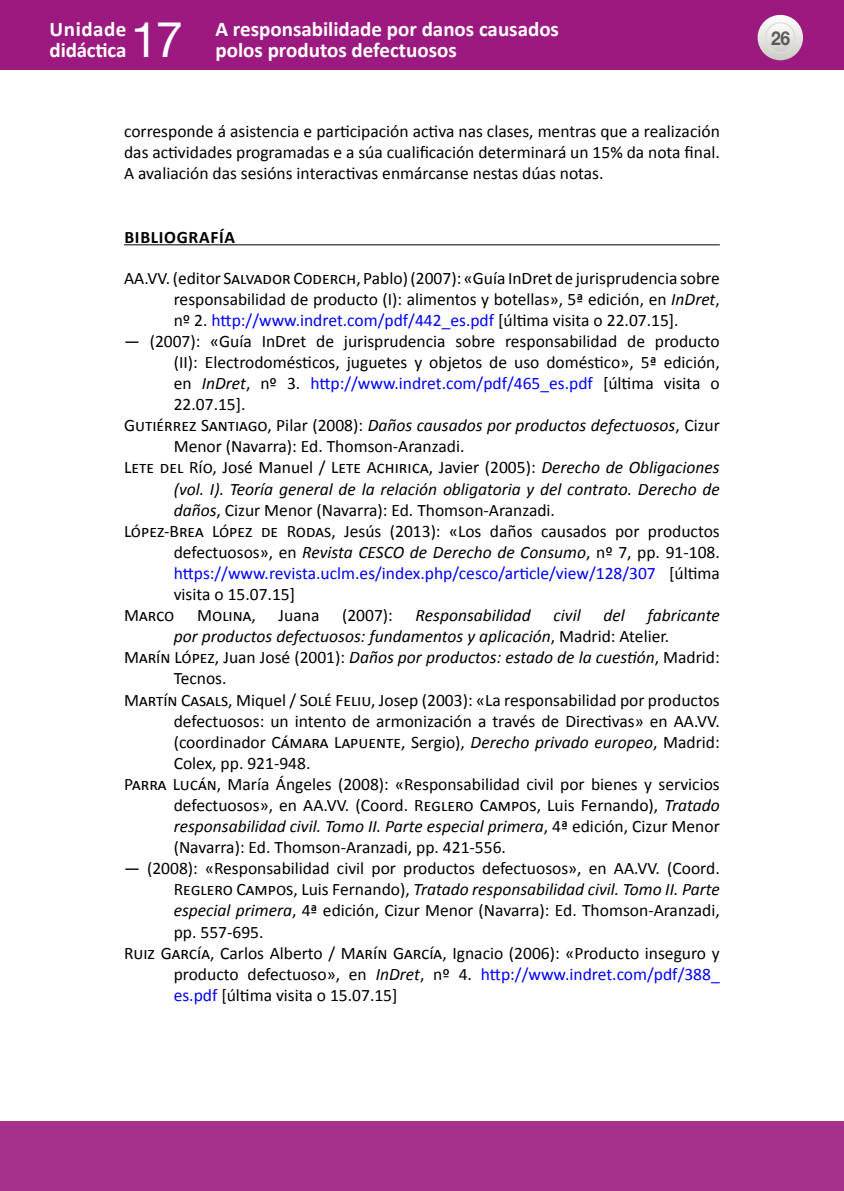
<style>
.page{position:relative;width:844px;height:1191px;background:#fff}
.page>*{position:absolute;margin:0;border:0;box-sizing:border-box;transform-origin:0 0}
.t1{font:49px "Helvetica Neue";color:#fff}
.t2{font:700 21px/21px "Calibri";color:#fff}
.t3{font:700 19.25px "Helvetica Neue";color:#000;scale:.9 1}
.t4{font:17.5px/21px "Calibri";color:#000;text-align:justify}
.t5{font:italic 17.5px "Calibri";color:#000}
.t6{font:17.5px "Calibri";color:#00f}
.t7{font:700 17.5px "Calibri";letter-spacing:.04em;color:#000}
.s1{font-style:italic}
.s2{color:#00f}
.s3{color:#000}
.s4{font-style:italic;color:#000}
.s5{font-style:normal}
</style>
<div class="page">
<div style="left:0;top:0;width:843px;height:69px;background:#9c1a7f"></div>
<svg style="left:757px;top:15px;width:45px;height:45px"></svg>
<svg style="left:765px;top:23px;width:29px;height:29px"></svg>
<div style="left:764px;top:22px;width:31px;height:31px;border:1px solid #dfdeda;border-radius:50%"></div>
<div style="left:0;top:1121px;width:843px;height:70px;background:#a6318c"></div>
<hr style="left:124px;top:244px;width:595px;height:1px;background:#000">
<p class="t2" style="left:50px;top:19px;width:78px">Unidade didáctica</p>
<h1 class="t1" style="left:131px;top:5px;width:54px">17</h1>
<p class="t2" style="left:215px;top:19px;width:345px">A responsabilidade por danos causados polos produtos defectuosos</p>
<p class="t3" style="left:770px;top:26px;width:23px">26</p>
<p class="t4" style="left:124px;top:121px;width:597px">corresponde á asistencia e participación activa nas clases, mentras que a realización das actividades programadas e a súa cualificación determinará un 15% da nota final.<br>A avaliación das sesións interactivas enmárcanse nestas dúas notas.</p>
<p class="t7" style="left:124px;top:226px;width:112px">BIBLIOGRAFÍA</p>
<p class="t4" style="left:174px;top:267px;width:547px;text-indent:-50px">AA.VV. (editor Salvador Coderch, Pablo) (2007): «Guía InDret de jurisprudencia sobre responsabilidad de producto (I): alimentos y botellas», 5ª edición, en <span class="s1">InDret</span>, nº 2. <span class="s2">http://www.indret.com/pdf/442_es.pdf</span> [última visita o 22.07.15].</p>
<p class="t4" style="left:124px;top:331px;width:597px">— (2007): «Guía InDret de jurisprudencia sobre responsabilidad de producto</p>
<p class="t4" style="left:174px;top:352px;width:547px">(II): Electrodomésticos, juguetes y objetos de uso doméstico», 5ª edición,</p>
<p class="t6" style="left:174px;top:372px;width:547px"><span class="s3">en</span> <span class="s4">InDret</span><span class="s3">, nº 3.</span> http://www.indret.com/pdf/465_es.pdf <span class="s3">[última visita o</span></p>
<p class="t4" style="left:174px;top:394px;width:73px">22.07.15].</p>
<p class="t4" style="left:124px;top:415px;width:597px">Gutiérrez Santiago, Pilar (2008): <span class="s1">Daños causados por productos defectuosos</span>, Cizur</p>
<p class="t4" style="left:174px;top:436px;width:292px">Menor (Navarra): Ed. Thomson-Aranzadi.</p>
<p class="t4" style="left:124px;top:457px;width:597px">Lete del Río, José Manuel / Lete Achirica, Javier (2005): <span class="s1">Derecho de Obligaciones</span></p>
<p class="t5" style="left:174px;top:477px;width:547px">(vol. I). Teoría general de la relación obligatoria y del contrato. Derecho de</p>
<p class="t4" style="left:174px;top:499px;width:383px"><span class="s1">daños</span>, Cizur Menor (Navarra): Ed. Thomson-Aranzadi.</p>
<p class="t4" style="left:124px;top:520px;width:597px">López-Brea López de Rodas, Jesús (2013): «Los daños causados por productos</p>
<p class="t4" style="left:174px;top:541px;width:547px">defectuosos», en <span class="s1">Revista CESCO de Derecho de Consumo</span>, nº 7, pp. 91-108.</p>
<p class="t6" style="left:174px;top:562px;width:547px">https://www.revista.uclm.es/index.php/cesco/article/view/128/307 <span class="s3">[última</span></p>
<p class="t4" style="left:174px;top:584px;width:123px">visita o 15.07.15]</p>
<p class="t4" style="left:124px;top:605px;width:52px">Marco</p>
<p class="t4" style="left:197px;top:605px;width:60px">Molina,</p>
<p class="t4" style="left:278px;top:605px;width:42px">Juana</p>
<p class="t4" style="left:342px;top:605px;width:52px">(2007):</p>
<p class="t5" style="left:415px;top:603px;width:117px">Responsabilidad</p>
<p class="t5" style="left:553px;top:603px;width:29px">civil</p>
<p class="t5" style="left:603px;top:603px;width:23px">del</p>
<p class="t5" style="left:647px;top:603px;width:74px">fabricante</p>
<p class="t5" style="left:174px;top:624px;width:497px">por productos defectuosos: fundamentos y aplicación<span class="s5">, Madrid: Atelier.</span></p>
<p class="t5" style="left:124px;top:645px;width:597px"><span class="s5">Marín López, Juan José (2001):</span> Daños por productos: estado de la cuestión<span class="s5">, Madrid:</span></p>
<p class="t4" style="left:174px;top:668px;width:54px">Tecnos.</p>
<p class="t4" style="left:124px;top:689px;width:597px">Martín Casals, Miquel / Solé Feliu, Josep (2003): «La responsabilidad por productos</p>
<p class="t4" style="left:174px;top:710px;width:547px">defectuosos: un intento de armonización a través de Directivas» en AA.VV.</p>
<p class="t4" style="left:174px;top:731px;width:547px">(coordinador Cámara Lapuente, Sergio), <span class="s1">Derecho privado europeo</span>, Madrid:</p>
<p class="t4" style="left:174px;top:752px;width:138px">Colex, pp. 921-948.</p>
<p class="t4" style="left:124px;top:773px;width:597px">Parra Lucán, María Ángeles (2008): «Responsabilidad civil por bienes y servicios</p>
<p class="t4" style="left:174px;top:794px;width:547px">defectuosos», en AA.VV. (Coord. Reglero Campos, Luis Fernando), <span class="s1">Tratado</span></p>
<p class="t5" style="left:174px;top:814px;width:547px">responsabilidad civil. Tomo II. Parte especial primera<span class="s5">, 4ª edición, Cizur Menor</span></p>
<p class="t4" style="left:174px;top:837px;width:334px">(Navarra): Ed. Thomson-Aranzadi, pp. 421‑556.</p>
<p class="t4" style="left:124px;top:858px;width:597px">— (2008): «Responsabilidad civil por productos defectuosos», en AA.VV. (Coord.</p>
<p class="t5" style="left:174px;top:877px;width:547px"><span class="s5">Reglero Campos, Luis Fernando),</span> Tratado responsabilidad civil. Tomo II. Parte</p>
<p class="t4" style="left:174px;top:900px;width:547px"><span class="s1">especial primera</span>, 4ª edición, Cizur Menor (Navarra): Ed. Thomson-Aranzadi,</p>
<p class="t4" style="left:174px;top:921px;width:91px">pp. 557-695.</p>
<p class="t4" style="left:124px;top:942px;width:597px">Ruiz García, Carlos Alberto / Marín García, Ignacio (2006): «Producto inseguro y</p>
<p class="t6" style="left:174px;top:963px;width:547px"><span class="s3">producto defectuoso», en</span> <span class="s4">InDret</span><span class="s3">, nº 4.</span> http://www.indret.com/pdf/388_</p>
<p class="t4" style="left:174px;top:984px;width:225px"><span class="s2">es.pdf</span> [última visita o 15.07.15]</p>
</div>
